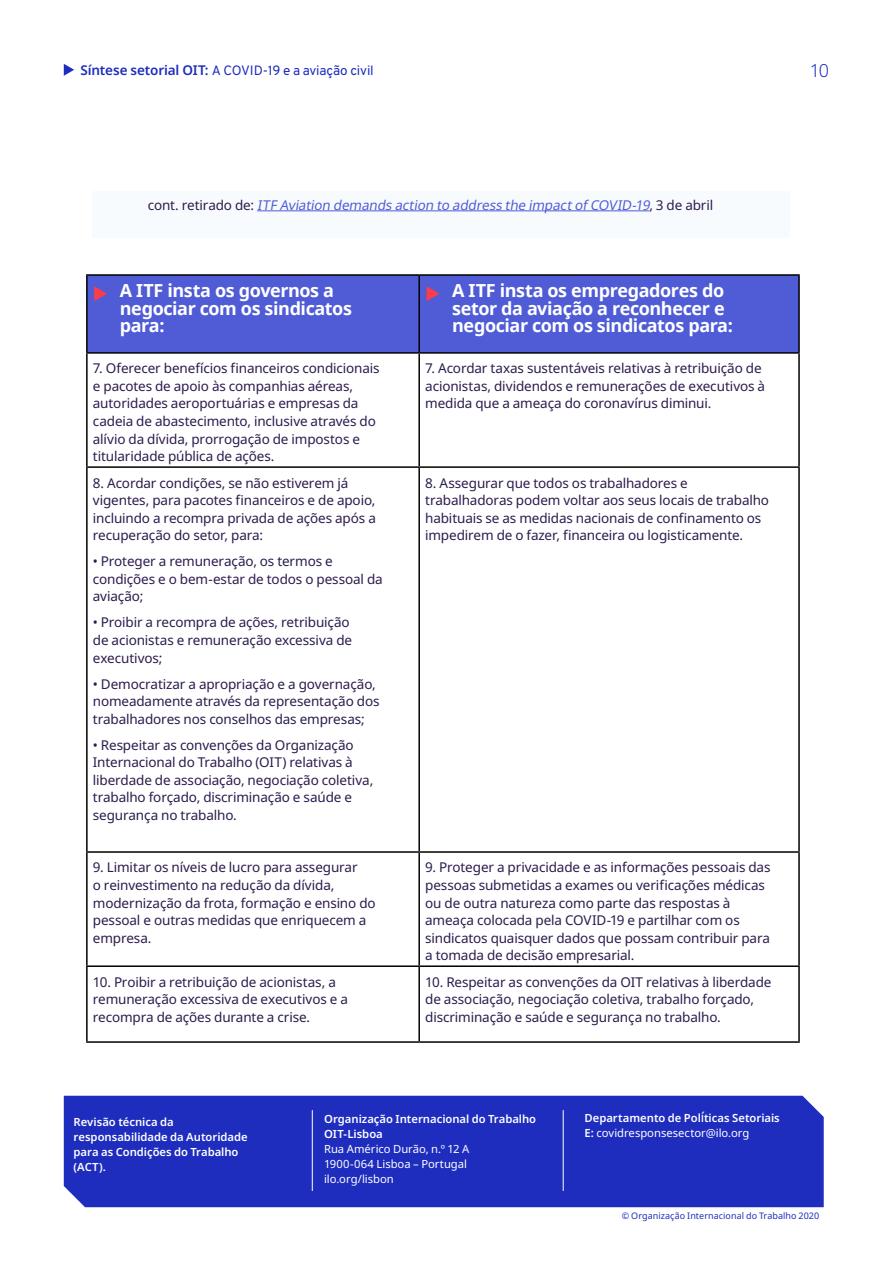
<style>
.page{position:relative;width:893px;height:1263px;background:#fff}
.page>*{position:absolute;margin:0;border:0;box-sizing:border-box;transform-origin:0 0}
.t1{font:700 18px/17.5px "Noto Sans";letter-spacing:-.025em;color:#fff}
.t2{font:300 18px "Noto Sans";color:#1e2dbe}
.Briefing_A4_-_Body{font:13.5px/17.5px "Noto Sans";letter-spacing:-.01em;color:#2c1b4d}
.Briefing_A4_-_Body-2{font:italic 13.5px "Noto Sans";color:#4f5cd6}
.Briefing_A4_-_Subhea{font:13.5px "Overpass";letter-spacing:-.01em;color:#1e2dbe}
.Briefing_A4_-_contac{font:600 11.25px/15px "Noto Sans";color:#fff}
.Briefing_A4_-_Body-3{font:600 11.25px/15px "Noto Sans";color:#fff}
.Briefing_A4_-_contac-2{font:11.25px/15px "Noto Sans";color:#fff}
.Briefing_A4_-_contac-3{font:9px "Noto Sans";letter-spacing:.005em;color:#1e2dbe}
.s1{font-family:"Noto Sans";font-weight:600}
.s2{font-style:normal;color:#2c1b4d}
.s3{font-weight:400}
.s4{font-weight:400;font-size:13.5px}
</style>
<div class="page">
<svg style="left:64px;top:64px;width:10px;height:12px"></svg>
<div style="left:92px;top:191px;width:698px;height:47px;background:#f8fbfe"></div>
<hr style="left:257px;top:210px;width:392px;height:1px;background:#4f5cd6">
<div style="left:88px;top:276px;width:710px;height:76px;background:#4f5cd6"></div>
<hr style="left:86px;top:274px;width:333px;height:2px;background:#000">
<hr style="left:86px;top:276px;width:2px;height:76px;background:#000">
<hr style="left:419px;top:274px;width:381px;height:2px;background:#000">
<hr style="left:418px;top:276px;width:2px;height:76px;background:#000">
<hr style="left:798px;top:276px;width:2px;height:76px;background:#000">
<hr style="left:419px;top:352px;width:381px;height:2px;background:#000">
<hr style="left:798px;top:354px;width:2px;height:112px;background:#000">
<hr style="left:419px;top:466px;width:381px;height:2px;background:#000">
<hr style="left:798px;top:468px;width:2px;height:383px;background:#000">
<hr style="left:86px;top:853px;width:2px;height:112px;background:#000">
<hr style="left:419px;top:851px;width:381px;height:2px;background:#000">
<hr style="left:418px;top:853px;width:2px;height:112px;background:#000">
<hr style="left:798px;top:853px;width:2px;height:112px;background:#000">
<hr style="left:86px;top:965px;width:333px;height:2px;background:#000">
<hr style="left:86px;top:967px;width:2px;height:74px;background:#000">
<hr style="left:419px;top:965px;width:381px;height:2px;background:#000">
<hr style="left:418px;top:967px;width:2px;height:74px;background:#000">
<hr style="left:798px;top:967px;width:2px;height:74px;background:#000">
<hr style="left:86px;top:1041px;width:333px;height:2px;background:#000">
<hr style="left:419px;top:1041px;width:381px;height:2px;background:#000">
<hr style="left:86px;top:352px;width:333px;height:2px;background:#000">
<hr style="left:86px;top:354px;width:2px;height:112px;background:#000">
<hr style="left:418px;top:354px;width:2px;height:112px;background:#000">
<hr style="left:86px;top:466px;width:333px;height:2px;background:#000">
<hr style="left:86px;top:468px;width:2px;height:383px;background:#000">
<hr style="left:418px;top:468px;width:2px;height:383px;background:#000">
<hr style="left:86px;top:851px;width:333px;height:2px;background:#000">
<div style="left:64px;top:1096px;width:760px;height:111px;background:#1e2dbe"></div>
<hr style="left:312px;top:1110px;width:1px;height:81px;background:#fff">
<hr style="left:563px;top:1110px;width:1px;height:81px;background:#fff">
<svg style="left:94px;top:286px;width:13px;height:15px"></svg>
<svg style="left:427px;top:286px;width:13px;height:15px"></svg>
<p class="Briefing_A4_-_Subhea" style="left:80px;top:60px;width:295px"><span class="s1">Síntese setorial OIT:</span> A COVID-19 e a aviação civil</p>
<h1 class="t2" style="left:810px;top:57px;width:21px">10</h1>
<p class="Briefing_A4_-_Body-2" style="left:148px;top:195px;width:567px"><span class="s2">c o n t . re t i ra d o d e :</span> ITF Aviation demandsaction to addressthe impactof COVID-19<span class="s2">, 3 d e a b r i l</span></p>
<p class="t1" style="left:120px;top:282px;width:234px">A ITF insta os governos a negociar com os sindicatos para:</p>
<p class="t1" style="left:452px;top:282px;width:283px">A ITF insta os empregadores do setor da aviação a reconhecer e negociar com os sindicatos para:</p>
<p class="Briefing_A4_-_Body" style="left:93px;top:360px;width:288px">7. Oferecer benefícios financeiros condicionais e pacotes de apoio às companhias aéreas, autoridades aeroportuárias e empresas da cadeia de abastecimento, inclusive através do alívio da dívida, prorrogação de impostos e titularidade pública de ações.</p>
<p class="Briefing_A4_-_Body" style="left:425px;top:360px;width:341px">7. Acordar taxas sustentáveis relativas à retribuição de acionistas, dividendos e remunerações de executivos à medida que a ameaça do coronavírus diminui.</p>
<p class="Briefing_A4_-_Body" style="left:93px;top:474px;width:285px">8. Acordar condições, se não estiverem já vigentes, para pacotes financeiros e de apoio, incluindo a recompra privada de ações após a recuperação do setor, para:</p>
<p class="Briefing_A4_-_Body" style="left:93px;top:553px;width:291px">• Proteger a remuneração, os termos e condições e o bem-estar de todos o pessoal da aviação;</p>
<p class="Briefing_A4_-_Body" style="left:93px;top:614px;width:261px">• Proibir a recompra de ações, retribuição de acionistas e remuneração excessiva de executivos;</p>
<p class="Briefing_A4_-_Body" style="left:93px;top:675px;width:288px">• Democratizar a apropriação e a governação, nomeadamente através da representação dos trabalhadores nos conselhos das empresas;</p>
<p class="Briefing_A4_-_Body" style="left:93px;top:736px;width:282px">• Respeitar as convenções da Organização Internacional do Trabalho (OIT) relativas à liberdade de associação, negociação coletiva, trabalho forçado, discriminação e saúde e segurança no trabalho.</p>
<p class="Briefing_A4_-_Body" style="left:425px;top:474px;width:345px">8. Assegurar que todos os trabalhadores e trabalhadoras podem voltar aos seus locais de trabalho habituais se as medidas nacionais de confinamento os impedirem de o fazer, financeira ou logisticamente.</p>
<p class="Briefing_A4_-_Body" style="left:93px;top:859px;width:284px">9. Limitar os níveis de lucro para assegurar<br>o reinvestimento na redução da dívida, modernização da frota, formação e ensino do pessoal e outras medidas que enriquecem a empresa.</p>
<p class="Briefing_A4_-_Body" style="left:425px;top:859px;width:347px">9. Proteger a privacidade e as informações pessoais das pessoas submetidas a exames ou verificações médicas ou de outra natureza como parte das respostas à ameaça colocada pela COVID-19 e partilhar com os sindicatos quaisquer dados que possam contribuir para a tomada de decisão empresarial.</p>
<p class="Briefing_A4_-_Body" style="left:93px;top:973px;width:257px">10. Proibir a retribuição de acionistas, a remuneração excessiva de executivos e a recompra de ações durante a crise.</p>
<p class="Briefing_A4_-_Body" style="left:425px;top:973px;width:348px">10. Respeitar as convenções da OIT relativas à liberdade de associação, negociação coletiva, trabalho forçado, discriminação e saúde e segurança no trabalho.</p>
<p class="Briefing_A4_-_Body-3" style="left:74px;top:1114px;width:176px">Revisão técnica da responsabilidade da Autoridade para as Condições do Trabalho (ACT).</p>
<p class="Briefing_A4_-_contac" style="left:324px;top:1111px;width:214px">Organização Internacional do Trabalho<br>OIT-Lisboa<br><span class="s3">Rua Américo Durão, n.º 12 A</span></p>
<p class="Briefing_A4_-_contac-2" style="left:324px;top:1156px;width:144px">1900-064 Lisboa – Portugal ilo.org/lisbon</p>
<p class="Briefing_A4_-_contac" style="left:584px;top:1111px;width:197px">Departamento de Pol<span class="s4">í</span>ticas Setoriais<br>E: <span class="s3">covidresponsesector@ilo.org</span></p>
<p class="Briefing_A4_-_contac-3" style="left:622px;top:1209px;width:199px">© Organização Internacional do Trabalho 2020</p>
</div>
